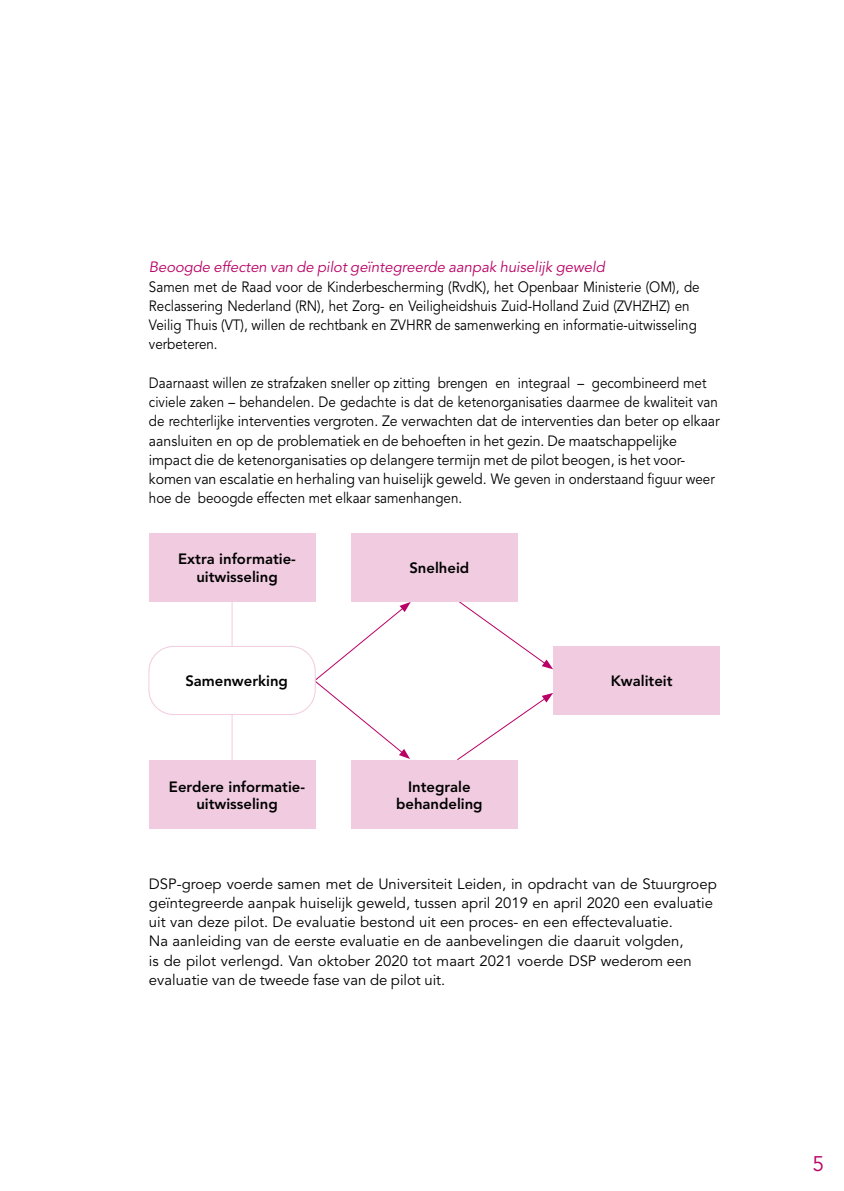
<style>
.page{position:relative;width:844px;height:1191px;background:#fff}
.page>*{position:absolute;margin:0;border:0;box-sizing:border-box;transform-origin:0 0}
.t1{font:21px "Avenir LT Std";color:#b90066}
.P_Broodtekst{font:14.88px/19.2px "Avenir LT Std";color:#000;scale:.9 1}
.P_Broodtekst-2{font:14.88px/19.2px "Avenir LT Std";color:#000}
.t2{font:800 14.88px/17.5px "Avenir LT Std";color:#000;text-align:center}
.P_Subparagraafkop_Av{font:italic 14.88px "Avenir LT Std";color:#b90066}
</style>
<div class="page">
<div style="left:149px;top:533px;width:166px;height:68px;background:#f1cce0"></div>
<div style="left:553px;top:646px;width:166px;height:68px;background:#f1cce0"></div>
<div style="left:149px;top:760px;width:166px;height:68px;background:#f1cce0"></div>
<hr style="left:231px;top:597px;width:1px;height:172px;background:#f1cce0">
<svg style="left:455px;top:599px;width:98px;height:70px"></svg>
<svg style="left:313px;top:602px;width:97px;height:157px"></svg>
<svg style="left:457px;top:693px;width:96px;height:68px"></svg>
<div style="left:149px;top:646px;width:166px;height:68px;background:#fff;border-radius:25px"></div>
<div style="left:148px;top:646px;width:167px;height:69px;border:1px solid #f1cce0;border-radius:25px"></div>
<div style="left:351px;top:533px;width:166px;height:68px;background:#f1cce0"></div>
<div style="left:351px;top:760px;width:166px;height:68px;background:#f1cce0"></div>
<p class="P_Subparagraafkop_Av" style="left:149px;top:259px;width:457px">Beoogde effecten van de pilot geïntegreerde aanpak huiselijk geweld</p>
<p class="P_Broodtekst" style="left:149px;top:277px;width:613px">Samen met de Raad voor de Kinderbescherming (RvdK), het Openbaar Ministerie (OM), de Reclassering Nederland (RN), het Zorg- en Veiligheidshuis Zuid-Holland Zuid (ZVHZHZ) en Veilig Thuis (VT), willen de rechtbank en ZVHRR de samenwerking en informatie-uitwisseling verbeteren.</p>
<p class="P_Broodtekst" style="left:149px;top:373px;width:635px">Daarnaast willen ze strafzaken sneller op zitting brengen en integraal – gecombineerd met civiele zaken – behandelen. De gedachte is dat de ketenorganisaties daarmee de kwaliteit van de rechterlijke interventies vergroten. Ze verwachten dat de interventies dan beter op elkaar aansluiten en op de problematiek en de behoeften in het gezin. De maatschappelijke impact die de ketenorganisaties op de langere termijn met de pilot beogen, is het voor&shy;komen van escalatie en herhaling van huiselijk geweld. We geven in onderstaand figuur weer hoe de beoogde effecten met elkaar samenhangen.</p>
<p class="t2" style="left:178px;top:550px;width:119px">Extra informatie&shy;uitwisseling</p>
<p class="t2" style="left:185px;top:672px;width:104px">Samenwerking</p>
<p class="t2" style="left:169px;top:777px;width:138px">Eerdere informatie&shy;uitwisseling</p>
<p class="t2" style="left:409px;top:559px;width:61px">Snelheid</p>
<p class="t2" style="left:396px;top:777px;width:88px">Integrale behandeling</p>
<p class="t2" style="left:610px;top:672px;width:63px">Kwaliteit</p>
<p class="P_Broodtekst-2" style="left:149px;top:874px;width:569px">DSP-groep voerde samen met de Universiteit Leiden, in opdracht van de Stuurgroep geïntegreerde aanpak huiselijk geweld, tussen april 2019 en april 2020 een evaluatie uit van deze pilot. De evaluatie bestond uit een proces- en een effectevaluatie.<br>Na aanleiding van de eerste evaluatie en de aanbevelingen die daaruit volgden,<br>is de pilot verlengd. Van oktober 2020 tot maart 2021 voerde DSP wederom een evaluatie van de tweede fase van de pilot uit.</p>
<h1 class="t1" style="left:812px;top:1151px;width:13px">5</h1>
</div>
